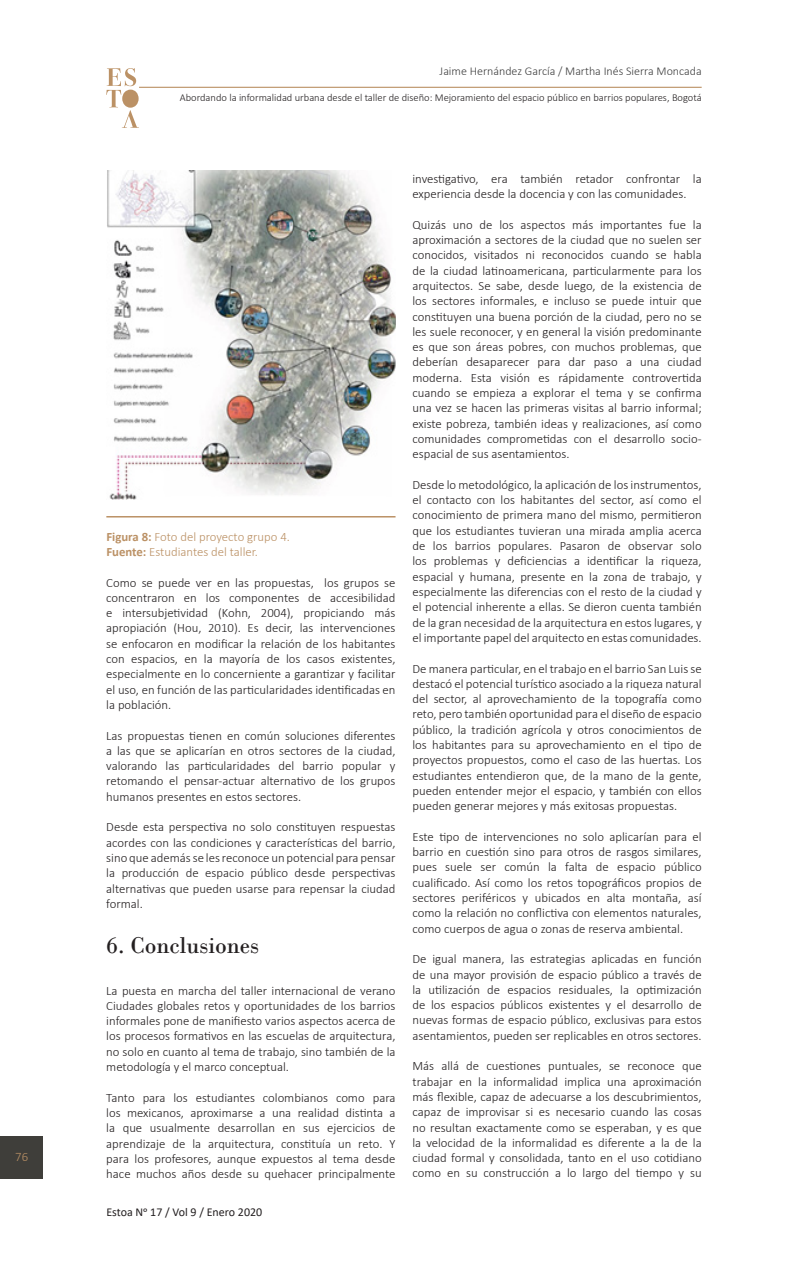
<style>
.page{position:relative;width:808px;height:1263px;background:#fff}
.page>*{position:absolute;margin:0;border:0;box-sizing:border-box;transform-origin:0 0}
.subtitulo{font:24px "Bodoni";color:#231f20}
.parrafo{font:300 12.75px/15.3px "Calibri";color:#231f20;text-align:justify}
.parrafo-2{font:300 12.75px "Calibri";color:#bb9165}
.parrafo-3{font:300 12px "Calibri";color:#3e3e3e}
.t1{font:12px "Calibri";color:#231f20}
.t2{font:300 10.5px "Calibri";color:#231f20}
.s1{font-weight:700}
</style>
<div class="page">
<svg style="left:106px;top:68px;width:33px;height:60px"></svg>
<hr style="left:139px;top:87px;width:563px;height:1px;background:#bb9165">
<div style="left:0;top:1137px;width:43px;height:42px;background:#3f3e3a"></div>
<img style="left:107px;top:170px;width:288px;height:329px">
<hr style="left:106px;top:516px;width:289px;height:1px;background:#bb9165">
<p class="parrafo-2" style="left:15px;top:1148px;width:14px">76</p>
<p class="parrafo-3" style="left:440px;top:63px;width:264px">Jaime Hernández García / Martha Inés Sierra Moncada</p>
<p class="t2" style="left:180px;top:91px;width:523px">Abordando la informalidad urbana desde el taller de diseño: Mejoramiento del espacio público en barrios populares, Bogotá</p>
<p class="parrafo-2" style="left:106px;top:529px;width:185px"><span class="s1">Figura 8:</span> Foto del proyecto grupo 4.</p>
<p class="parrafo-2" style="left:106px;top:544px;width:153px"><span class="s1">Fuente:</span> Estudiantes del taller.</p>
<p class="parrafo" style="left:106px;top:574px;width:291px">Como se puede ver en las propuestas, los grupos se concentraron en los componentes de accesibilidad e intersubjetividad (Kohn, 2004), propiciando más apropiación (Hou, 2010). Es decir, las intervenciones se enfocaron en modificar la relación de los habitantes con espacios, en la mayoría de los casos existentes, especialmente en lo concerniente a garantizar y facilitar el uso, en función de las particularidades identificadas en la población.</p>
<p class="parrafo" style="left:106px;top:727px;width:291px">Las propuestas tienen en común soluciones diferentes a las que se aplicarían en otros sectores de la ciudad, valorando las particularidades del barrio popular y retomando el pensar-actuar alternativo de los grupos humanos presentes en estos sectores.</p>
<p class="parrafo" style="left:106px;top:819px;width:291px">Desde esta perspectiva no solo constituyen respuestas acordes con las condiciones y características del barrio, sino que además se les reconoce un potencial para pensar la producción de espacio público desde perspectivas alternativas que pueden usarse para repensar la ciudad formal.</p>
<p class="subtitulo" style="left:106px;top:931px;width:154px">6. Conclusiones</p>
<p class="parrafo" style="left:106px;top:982px;width:291px">La puesta en marcha del taller internacional de verano Ciudades globales retos y oportunidades de los barrios informales pone de manifiesto varios aspectos acerca de los procesos formativos en las escuelas de arquitectura, no solo en cuanto al tema de trabajo, sino también de la metodología y el marco conceptual.</p>
<p class="parrafo" style="left:106px;top:1090px;width:291px">Tanto para los estudiantes colombianos como para los mexicanos, aproximarse a una realidad distinta a la que usualmente desarrollan en sus ejercicios de aprendizaje de la arquitectura, constituía un reto. Y para los profesores, aunque expuestos al tema desde hace muchos años desde su quehacer principalmente</p>
<p class="t1" style="left:106px;top:1203px;width:157px">Estoa No 17 / Vol 9 / Enero 2020</p>
<p class="parrafo" style="left:412px;top:171px;width:291px">investigativo, era también retador confrontar la experiencia desde la docencia y con las comunidades.</p>
<p class="parrafo" style="left:412px;top:217px;width:291px">Quizás uno de los aspectos más importantes fue la aproximación a sectores de la ciudad que no suelen ser conocidos, visitados ni reconocidos cuando se habla de la ciudad latinoamericana, particularmente para los arquitectos. Se sabe, desde luego, de la existencia de los sectores informales, e incluso se puede intuir que constituyen una buena porción de la ciudad, pero no se les suele reconocer, y en general la visión predominante es que son áreas pobres, con muchos problemas, que deberían desaparecer para dar paso a una ciudad moderna. Esta visión es rápidamente controvertida cuando se empieza a explorar el tema y se confirma una vez se hacen las primeras visitas al barrio informal; existe pobreza, también ideas y realizaciones, así como comunidades comprometidas con el desarrollo socio&shy;espacial de sus asentamientos.</p>
<p class="parrafo" style="left:412px;top:477px;width:291px">Desde lo metodológico, la aplicación de los instrumentos, el contacto con los habitantes del sector, así como el conocimiento de primera mano del mismo, permitieron que los estudiantes tuvieran una mirada amplia acerca de los barrios populares. Pasaron de observar solo los problemas y deficiencias a identificar la riqueza, espacial y humana, presente en la zona de trabajo, y especialmente las diferencias con el resto de la ciudad y el potencial inherente a ellas. Se dieron cuenta también de la gran necesidad de la arquitectura en estos lugares, y el importante papel del arquitecto en estas comunidades.</p>
<p class="parrafo" style="left:412px;top:660px;width:291px">De manera particular, en el trabajo en el barrio San Luis se destacó el potencial turístico asociado a la riqueza natural del sector, al aprovechamiento de la topografía como reto, pero también oportunidad para el diseño de espacio público, la tradición agrícola y otros conocimientos de los habitantes para su aprovechamiento en el tipo de proyectos propuestos, como el caso de las huertas. Los estudiantes entendieron que, de la mano de la gente, pueden entender mejor el espacio, y también con ellos pueden generar mejores y más exitosas propuestas.</p>
<p class="parrafo" style="left:412px;top:829px;width:291px">Este tipo de intervenciones no solo aplicarían para el barrio en cuestión sino para otros de rasgos similares, pues suele ser común la falta de espacio público cualificado. Así como los retos topográficos propios de sectores periféricos y ubicados en alta montaña, así como la relación no conflictiva con elementos naturales, como cuerpos de agua o zonas de reserva ambiental.</p>
<p class="parrafo" style="left:412px;top:951px;width:291px">De igual manera, las estrategias aplicadas en función de una mayor provisión de espacio público a través de la utilización de espacios residuales, la optimización de los espacios públicos existentes y el desarrollo de nuevas formas de espacio público, exclusivas para estos asentamientos, pueden ser replicables en otros sectores.</p>
<p class="parrafo" style="left:412px;top:1058px;width:291px">Más allá de cuestiones puntuales, se reconoce que trabajar en la informalidad implica una aproximación más flexible, capaz de adecuarse a los descubrimientos, capaz de improvisar si es necesario cuando las cosas no resultan exactamente como se esperaban, y es que la velocidad de la informalidad es diferente a la de la ciudad formal y consolidada, tanto en el uso cotidiano como en su construcción a lo largo del tiempo y su</p>
</div>
